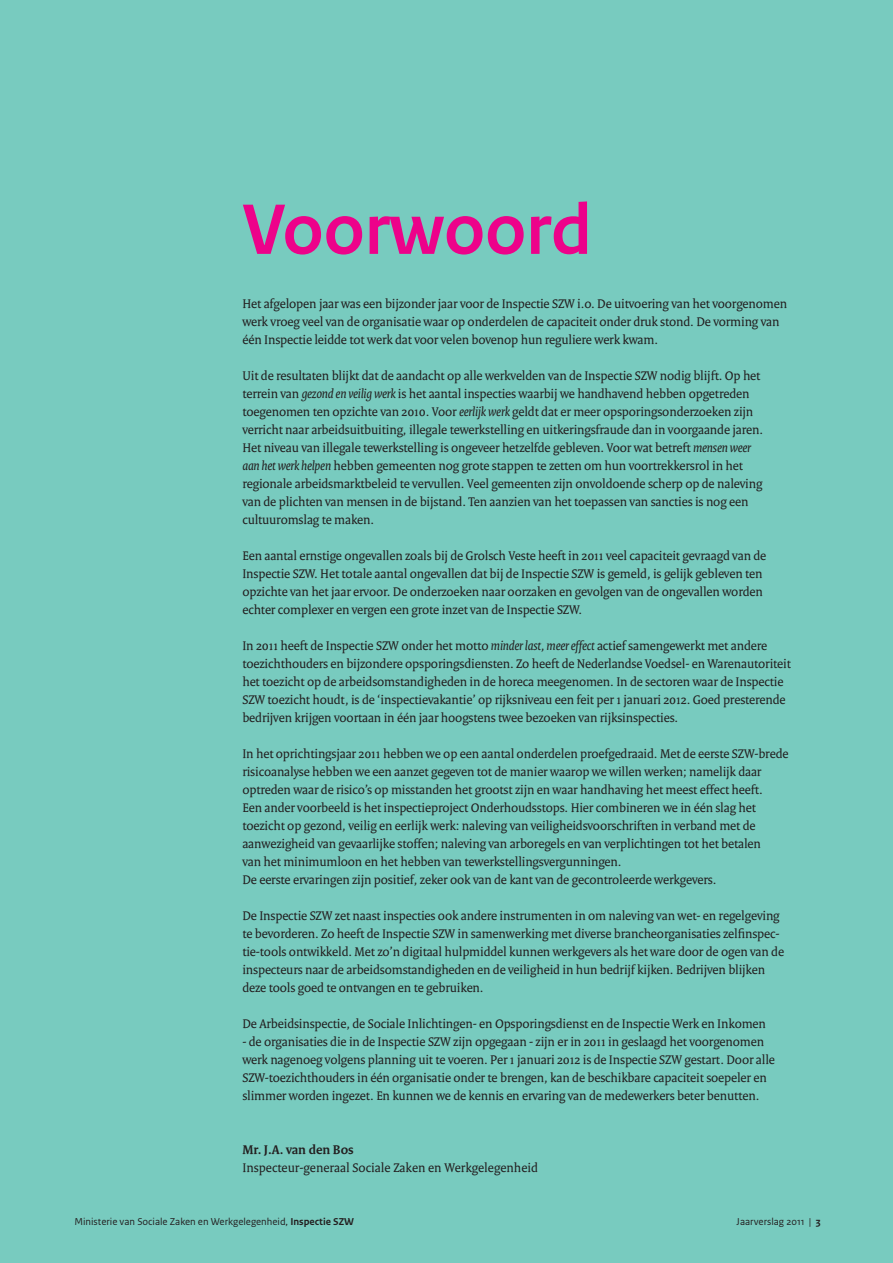
<style>
.page{position:relative;width:893px;height:1263px;background:#78cbbf}
.page>*{position:absolute;margin:0;border:0;box-sizing:border-box;transform-origin:0 0}
.t1{font:700 75px "Rijksoverheid Sans Heading";color:#ed028a}
.t2{font:13.5px/18px "Rijksoverheid Serif";letter-spacing:-.01em;color:#231f20}
.t3{font:700 13.5px "Rijksoverheid Serif";color:#231f20}
.t4{font:10.5px "Rijksoverheid Sans Text";color:#231f20}
.s1{font-style:italic}
.s2{font-weight:700}
</style>
<div class="page">
<h1 class="t1" style="left:242px;top:187px;width:351px">Voorwoord</h1>
<p class="t2" style="left:242px;top:294px;width:546px">Het afgelopen jaar was een bijzonder jaar voor de Inspectie SZW i.o. De uitvoering van het voorgenomen werk vroeg veel van de organisatie waar op onderdelen de capaciteit onder druk stond. De vorming van één Inspectie leidde tot werk dat voor velen bovenop hun reguliere werk kwam.</p>
<p class="t2" style="left:242px;top:366px;width:522px">Uit de resultaten blijkt dat de aandacht op alle werkvelden van de Inspectie SZW nodig blijft. Op het terrein van <span class="s1">gezond en veilig werk</span> is het aantal inspecties waarbij we handhavend hebben opgetreden toegenomen ten opzichte van 2010. Voor <span class="s1">eerlijk werk</span> geldt dat er meer opsporingsonderzoeken zijn verricht naar arbeidsuitbuiting, illegale tewerkstelling en uitkeringsfraude dan in voorgaande jaren.<br>Het niveau van illegale tewerkstelling is ongeveer hetzelfde gebleven. Voor wat betreft <span class="s1">mensen weer aan het werk helpen</span> hebben gemeenten nog grote stappen te zetten om hun voortrekkersrol in het regionale arbeidsmarktbeleid te vervullen. Veel gemeenten zijn onvoldoende scherp op de naleving van de plichten van mensen in de bijstand. Ten aanzien van het toepassen van sancties is nog een cultuuromslag te maken.</p>
<p class="t2" style="left:242px;top:546px;width:525px">Een aantal ernstige ongevallen zoals bij de Grolsch Veste heeft in 2011 veel capaciteit gevraagd van de Inspectie SZW. Het totale aantal ongevallen dat bij de Inspectie SZW is gemeld, is gelijk gebleven ten opzichte van het jaar ervoor. De onderzoeken naar oorzaken en gevolgen van de ongevallen worden echter complexer en vergen een grote inzet van de Inspectie SZW.</p>
<p class="t2" style="left:242px;top:636px;width:550px">In 2011 heeft de Inspectie SZW onder het motto <span class="s1">minder last, meer effect</span> actief samengewerkt met andere toezichthouders en bijzondere opsporingsdiensten. Zo heeft de Nederlandse Voedsel- en Warenautoriteit het toezicht op de arbeidsomstandigheden in de horeca meegenomen. In de sectoren waar de Inspectie SZW toezicht houdt, is de ‘inspectievakantie’ op rijksniveau een feit per 1 januari 2012. Goed presterende bedrijven krijgen voortaan in één jaar hoogstens twee bezoeken van rijksinspecties.</p>
<p class="t2" style="left:242px;top:744px;width:548px">In het oprichtingsjaar 2011 hebben we op een aantal onderdelen proefgedraaid. Met de eerste SZW-brede risicoanalyse hebben we een aanzet gegeven tot de manier waarop we willen werken; namelijk daar optreden waar de risico’s op misstanden het grootst zijn en waar handhaving het meest effect heeft.<br>Een ander voorbeeld is het inspectieproject Onderhoudsstops. Hier combineren we in één slag het toezicht op gezond, veilig en eerlijk werk: naleving van veiligheidsvoorschriften in verband met de aanwezigheid van gevaarlijke stoffen; naleving van arboregels en van verplichtingen tot het betalen<br>van het minimumloon en het hebben van tewerkstellingsvergunningen.<br>De eerste ervaringen zijn positief, zeker ook van de kant van de gecontroleerde werkgevers.</p>
<p class="t2" style="left:242px;top:906px;width:543px">De Inspectie SZW zet naast inspecties ook andere instrumenten in om naleving van wet- en regelgeving te bevorderen. Zo heeft de Inspectie SZW in samenwerking met diverse brancheorganisaties zelfinspec&shy;tie-tools ontwikkeld. Met zo’n digitaal hulpmiddel kunnen werkgevers als het ware door de ogen van de inspecteurs naar de arbeidsomstandigheden en de veiligheid in hun bedrijf kijken. Bedrijven blijken deze tools goed te ontvangen en te gebruiken.</p>
<p class="t2" style="left:242px;top:1014px;width:525px">De Arbeidsinspectie, de Sociale Inlichtingen- en Opsporingsdienst en de Inspectie Werk en Inkomen</p>
<p class="t2" style="left:242px;top:1032px;width:534px">- de organisaties die in de Inspectie SZW zijn opgegaan - zijn er in 2011 in geslaagd het voorgenomen werk nagenoeg volgens planning uit te voeren. Per 1 januari 2012 is de Inspectie SZW gestart. Door alle SZW-toezichthouders in één organisatie onder te brengen, kan de beschikbare capaciteit soepeler en slimmer worden ingezet. En kunnen we de kennis en ervaring van de medewerkers beter benutten.</p>
<p class="t3" style="left:242px;top:1141px;width:113px">Mr. J.A. van den Bos</p>
<p class="t2" style="left:242px;top:1158px;width:297px">Inspecteur-generaal Sociale Zaken en Werkgelegenheid</p>
<p class="t4" style="left:74px;top:1215px;width:281px">Ministerie van Sociale Zaken en Werkgelegenheid, <span class="s2">Inspectie SZW</span></p>
<p class="t4" style="left:737px;top:1215px;width:86px">Jaarverslag 2011 | <span class="s2">3</span></p>
</div>
